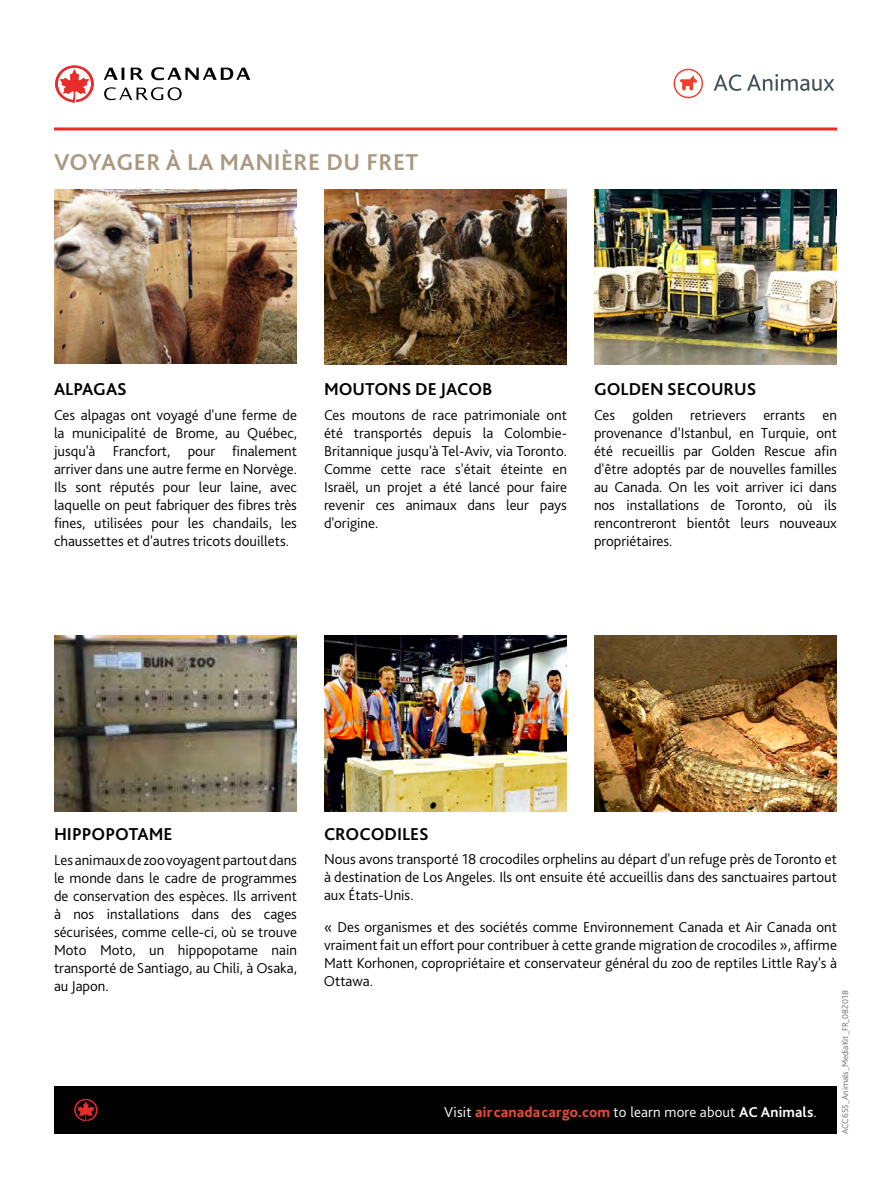
<style>
.page{position:relative;width:891px;height:1188px;background:#fff}
.page>*{position:absolute;margin:0;border:0;box-sizing:border-box;transform-origin:0 0}
.t1{font:700 24px "Bliss 2";letter-spacing:.02em;color:#a99981}
.t2{font:700 18px "Bliss 2";color:#000}
.t3{font:300 15px/18px "Bliss 2";color:#000;text-align:justify}
.t4{font:300 15px "Bliss 2";letter-spacing:.01em;color:#fff}
.t5{font:300 9px "Bliss 2";color:#6d6e71}
.s1{font-weight:800;color:#ea4937}
.s2{font-weight:700}
</style>
<div class="page">
<svg style="left:55px;top:65px;width:39px;height:38px"></svg>
<svg style="left:104px;top:67px;width:146px;height:33px"></svg>
<svg style="left:714px;top:74px;width:27px;height:17px"></svg>
<svg style="left:747px;top:74px;width:87px;height:17px"></svg>
<svg style="left:674px;top:69px;width:29px;height:29px"></svg>
<hr style="left:54px;top:128px;width:783px;height:2px;background:#e82c2a">
<div style="left:54px;top:1087px;width:783px;height:47px;background:#000"></div>
<svg style="left:74px;top:1099px;width:24px;height:23px"></svg>
<img style="left:54px;top:190px;width:243px;height:174px">
<img style="left:324px;top:190px;width:243px;height:175px">
<img style="left:54px;top:636px;width:243px;height:175px">
<img style="left:594px;top:189px;width:243px;height:175px">
<img style="left:324px;top:636px;width:243px;height:175px">
<img style="left:594px;top:636px;width:243px;height:175px">
<h1 class="t1" style="left:54px;top:147px;width:366px">VOYAGER À LA MANIÈRE DU FRET</h1>
<p class="t2" style="left:54px;top:378px;width:74px">ALPAGAS</p>
<p class="t3" style="left:54px;top:405px;width:245px">Ces alpagas ont voyagé d'une ferme de la municipalité de Brome, au Québec, jusqu'à Francfort, pour finalement arriver dans une autre ferme en Norvège.<br>Ils sont réputés pour leur laine, avec laquelle on peut fabriquer des fibres très fines, utilisées pour les chandails, les chaussettes et d'autres tricots douillets.</p>
<p class="t2" style="left:324px;top:378px;width:170px">MOUTONS DE JACOB</p>
<p class="t3" style="left:324px;top:405px;width:245px">Ces moutons de race patrimoniale ont été transportés depuis la Colombie-Britannique jusqu'à Tel-Aviv, via Toronto.<br>Comme cette race s'était éteinte en Israël, un projet a été lancé pour faire revenir ces animaux dans leur pays d'origine.</p>
<p class="t2" style="left:594px;top:378px;width:164px">GOLDEN SECOURUS</p>
<p class="t3" style="left:594px;top:405px;width:245px">Ces golden retrievers errants en provenance d'Istanbul, en Turquie, ont été recueillis par Golden Rescue afin d'être adoptés par de nouvelles familles au Canada. On les voit arriver ici dans nos installations de Toronto, où ils rencontreront bientôt leurs nouveaux propriétaires.</p>
<p class="t2" style="left:54px;top:823px;width:120px">HIPPOPOTAME</p>
<p class="t3" style="left:54px;top:850px;width:245px">Les animaux de zoo voyagent partout dans le monde dans le cadre de programmes de conservation des espèces. Ils arrivent à nos installations dans des cages sécurisées, comme celle-ci, où se trouve Moto Moto, un hippopotame nain transporté de Santiago, au Chili, à Osaka, au Japon.</p>
<p class="t2" style="left:324px;top:823px;width:106px">CROCODILES</p>
<p class="t3" style="left:324px;top:850px;width:515px">Nous avons transporté 18 crocodiles orphelins au départ d'un refuge près de Toronto et à destination de Los Angeles. Ils ont ensuite été accueillis dans des sanctuaires partout aux États-Unis.</p>
<p class="t3" style="left:324px;top:918px;width:515px">« Des organismes et des sociétés comme Environnement Canada et Air Canada ont vraiment fait un effort pour contribuer à cette grande migration de crocodiles », affirme Matt Korhonen, copropriétaire et conservateur général du zoo de reptiles Little Ray's à Ottawa.</p>
<p class="t4" style="left:444px;top:1103px;width:374px">Visit <span class="s1">aircanadacargo.com</span> to learn more about <span class="s2">AC Animals</span>.</p>
<p class="t5" style="left:840px;top:1134px;width:145px;rotate:-90deg">ACC655_Animals_MediaKit_FR_082018</p>
</div>
